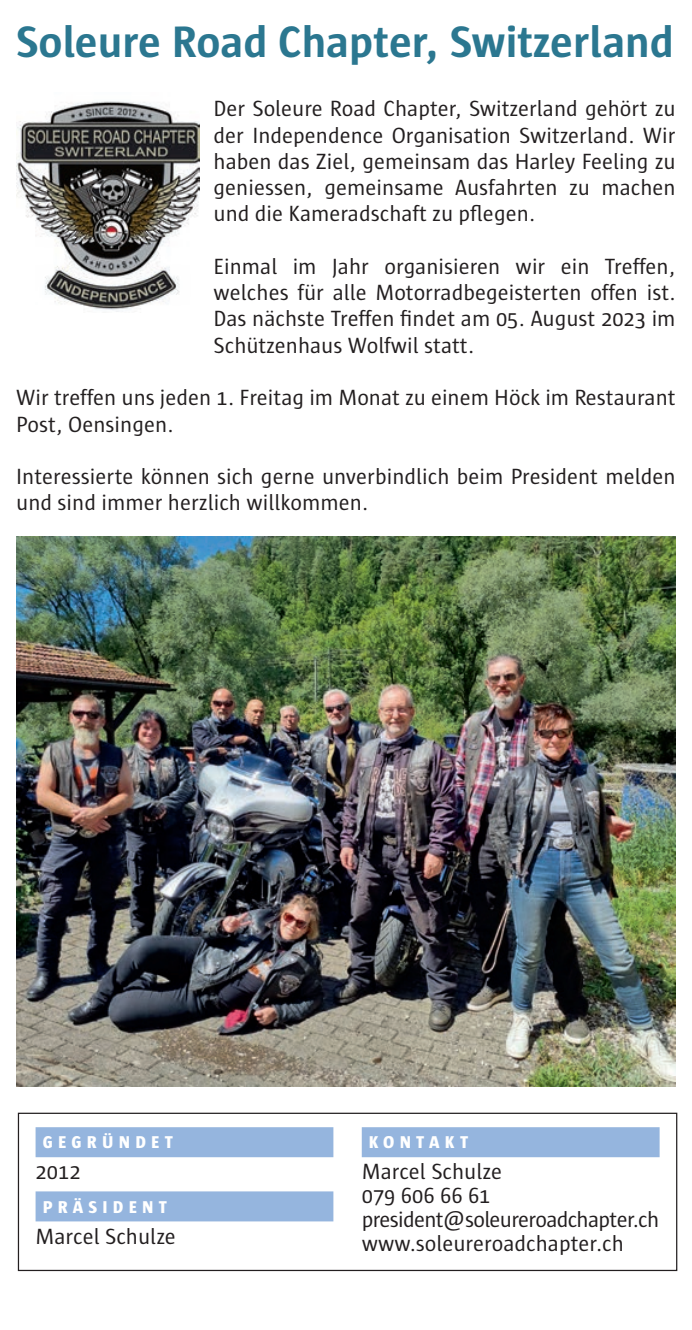
<style>
.page{position:relative;width:692px;height:1330px;background:#fff}
.page>*{position:absolute;margin:0;border:0;box-sizing:border-box;transform-origin:0 0}
.t1{font:700 45px "Sun";color:#2b7790}
.t2{font:22.5px/26.2px "Sun";color:#231f20}
.t3{font:800 17.5px "Sun";letter-spacing:.3em;color:#fff}
</style>
<div class="page">
<div style="left:18px;top:1112px;width:659px;height:158px;border:1px solid #231f20"></div>
<div style="left:36px;top:1127px;width:297px;height:30px;background:#95b5de"></div>
<div style="left:36px;top:1191px;width:297px;height:30px;background:#95b5de"></div>
<div style="left:362px;top:1127px;width:297px;height:30px;background:#95b5de"></div>
<img style="left:16px;top:536px;width:659px;height:550px">
<img style="left:16px;top:101px;width:183px;height:211px">
<h1 class="t1" style="left:16px;top:24px;width:659px">Soleure Road Chapter, Switzerland</h1>
<p class="t2" style="left:213px;top:95px;width:463px;text-align:justify">Der Soleure Road Chapter, Switzerland gehört zu der Independence Organisation Switzerland. Wir haben das Ziel, gemeinsam das Harley Feeling zu geniessen, gemeinsame Ausfahrten zu machen und die Kameradschaft zu pflegen.</p>
<p class="t2" style="left:213px;top:253px;width:463px;text-align:justify">Einmal im Jahr organisieren wir ein Treffen, welches für alle Motorradbegeisterten offen ist.<br>Das nächste Treffen findet am 05. August 2023 im Schützenhaus Wolfwil statt.</p>
<p class="t2" style="left:16px;top:384px;width:661px">Wir treffen uns jeden 1. Freitag im Monat zu einem Höck im Restaurant<br>Post, Oensingen.</p>
<p class="t2" style="left:16px;top:463px;width:661px">Interessierte können sich gerne unverbindlich beim President melden und sind immer herzlich willkommen.</p>
<p class="t3" style="left:43px;top:1132px;width:132px">GEGRÜNDET</p>
<p class="t2" style="left:36px;top:1158px;width:46px">2012</p>
<p class="t3" style="left:43px;top:1196px;width:126px">PRÄSIDENT</p>
<p class="t2" style="left:36px;top:1222px;width:142px">Marcel Schulze</p>
<p class="t3" style="left:369px;top:1132px;width:101px">KONTAKT</p>
<p class="t2" style="left:361px;top:1159px;width:299px;line-height:23.8px">Marcel Schulze<br>079 606 66 61 president@soleureroadchapter.ch www.soleureroadchapter.ch</p>
</div>
